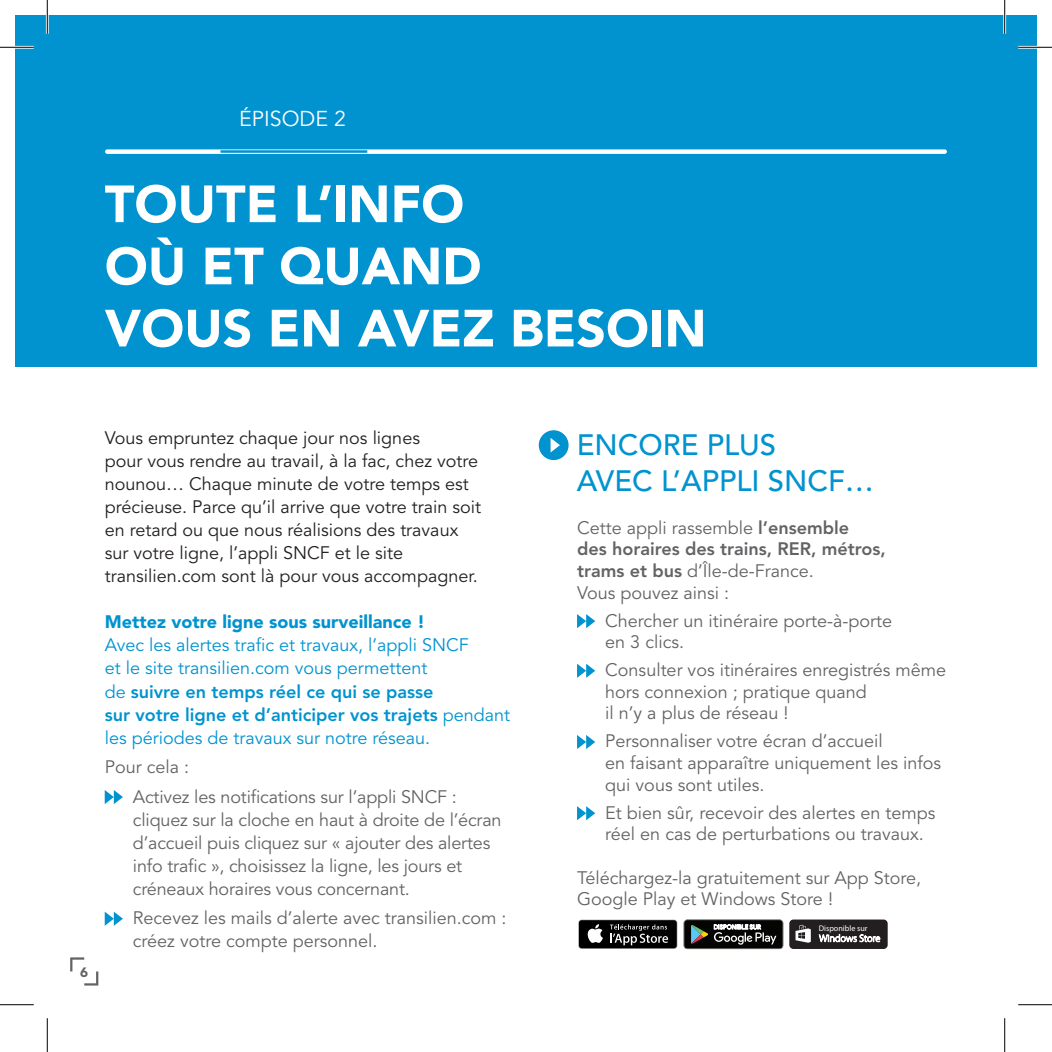
<style>
.page{position:relative;width:1052px;height:1052px;background:#fff}
.page>*{position:absolute;margin:0;border:0;box-sizing:border-box;transform-origin:0 0}
.t1{font:900 51.75px/62.1px "Avenir LT Std";color:#fff}
.t2{font:500 29.25px/35.1px "Avenir LT Std";color:#0093d0}
.t3{font:21.38px "Avenir LT Std";color:#fff}
.t4{font:18px/21.6px "Avenir LT Std";color:#636366}
.t5{font:18px/22.9px "Avenir LT Std";color:#231f20}
.t6{font:18px/22.9px "Avenir LT Std";color:#0093d0}
.t7{font:800 18px/21.6px "Avenir LT Std";color:#636366}
.t8{font:900 18px "Avenir LT Std";color:#0093d0}
.t9{font:900 13.5px "Avenir LT Std";color:#636366}
.t10{font:8.1px "Myriad Pro";color:#fff}
.s1{font-weight:800}
.s2{font-weight:400}
</style>
<div class="page">
<div style="left:15px;top:15px;width:1021px;height:351px;background:#0093d0"></div>
<svg style="left:105px;top:149px;width:841px;height:5px;background:#cfeaf5"></svg>
<svg style="left:105px;top:790px;width:18px;height:14px"></svg>
<svg style="left:105px;top:911px;width:18px;height:14px"></svg>
<div style="left:538px;top:430px;width:30px;height:30px;background:#0093d0;border-radius:50%"></div>
<svg style="left:550px;top:438px;width:10px;height:14px"></svg>
<svg style="left:577px;top:614px;width:18px;height:14px"></svg>
<svg style="left:577px;top:663px;width:18px;height:14px"></svg>
<svg style="left:577px;top:735px;width:18px;height:14px"></svg>
<svg style="left:577px;top:806px;width:18px;height:14px"></svg>
<div style="left:683px;top:918px;width:100px;height:32px;background:#5b5b5a"></div>
<svg style="left:683px;top:919px;width:100px;height:29px;background:#3b3e3b"></svg>
<div style="left:789px;top:919px;width:98px;height:29px;background:#231f20;border-radius:4px"></div>
<svg style="left:795px;top:924px;width:15px;height:18px"></svg>
<svg style="left:819px;top:934px;width:60px;height:7px"></svg>
<div style="left:578px;top:919px;width:99px;height:29px;background:#808183;border-radius:3px"></div>
<div style="left:578px;top:920px;width:98px;height:28px;background:#000001;border-radius:3px"></div>
<svg style="left:587px;top:924px;width:15px;height:18px"></svg>
<svg style="left:610px;top:924px;width:58px;height:21px"></svg>
<svg style="left:70px;top:957px;width:28px;height:28px"></svg>
<hr style="left:0;top:46px;width:34px;height:3px;background:#fff">
<hr style="left:1017px;top:46px;width:34px;height:3px;background:#fff">
<hr style="left:46px;top:0;width:3px;height:34px;background:#fff">
<hr style="left:1003px;top:0;width:2px;height:34px;background:#fff">
<hr style="left:0;top:47px;width:34px;height:1px;background:#000">
<hr style="left:1017px;top:47px;width:34px;height:1px;background:#000">
<hr style="left:0;top:1004px;width:34px;height:1px;background:#000">
<hr style="left:1017px;top:1004px;width:34px;height:1px;background:#000">
<hr style="left:47px;top:0;width:1px;height:34px;background:#000">
<hr style="left:47px;top:1017px;width:1px;height:34px;background:#000">
<hr style="left:1004px;top:0;width:1px;height:34px;background:#000">
<hr style="left:1004px;top:1017px;width:1px;height:34px;background:#000">
<p class="t3" style="left:239px;top:106px;width:108px">ÉPISODE 2</p>
<h1 class="t1" style="left:105px;top:173px;width:603px">TOUTE L’INFO<br>OÙ ET QUAND<br>VOUS EN AVEZ BESOIN</h1>
<p class="t9" style="left:80px;top:963px;width:9px">6</p>
<p class="t5" style="left:105px;top:426px;width:378px">Vous empruntez chaque jour nos lignes<br>pour vous rendre au travail, à la fac, chez votre nounou… Chaque minute de votre temps est précieuse. Parce qu’il arrive que votre train soit en retard ou que nous réalisions des travaux sur votre ligne, l’appli SNCF et le site transilien.com sont là pour vous accompagner.</p>
<p class="t8" style="left:105px;top:611px;width:322px">Mettez votre ligne sous surveillance !</p>
<p class="t6" style="left:105px;top:634px;width:407px">Avec les alertes trafic et travaux, l’appli SNCF<br>et le site transilien.com vous permettent<br>de <span class="s1">suivre en temps réel ce qui se passe<br>sur votre ligne et d’anticiper vos trajets</span> pendant les périodes de travaux sur notre réseau.</p>
<p class="t4" style="left:133px;top:752px;width:325px;line-height:29.5px;text-indent:-28px">Pour cela :<br>Activez les notifications sur l’appli SNCF :</p>
<p class="t4" style="left:133px;top:808px;width:370px;line-height:22.9px">cliquez sur la cloche en haut à droite de l’écran d’accueil puis cliquez sur « ajouter des alertes info trafic », choisissez la ligne, les jours et créneaux horaires vous concernant.</p>
<p class="t4" style="left:133px;top:906px;width:375px;line-height:22.9px">Recevez les mails d’alerte avec transilien.com : créez votre compte personnel.</p>
<h2 class="t2" style="left:576px;top:428px;width:299px">ENCORE PLUS<br>AVEC L’APPLI SNCF…</h2>
<p class="t7" style="left:577px;top:516px;width:310px"><span class="s2">Cette appli rassemble</span> l’ensemble<br>des horaires des trains, RER, métros, trams et bus <span class="s2">d’Île-de-France.<br>Vous pouvez ainsi :</span></p>
<p class="t4" style="left:605px;top:610px;width:288px">Chercher un itinéraire porte-à-porte en 3 clics.</p>
<p class="t4" style="left:605px;top:659px;width:342px">Consulter vos itinéraires enregistrés même hors connexion ; pratique quand<br>il n’y a plus de réseau !</p>
<p class="t4" style="left:605px;top:730px;width:337px">Personnaliser votre écran d’accueil<br>en faisant apparaître uniquement les infos qui vous sont utiles.</p>
<p class="t4" style="left:605px;top:802px;width:331px">Et bien sûr, recevoir des alertes en temps réel en cas de perturbations ou travaux.</p>
<p class="t4" style="left:577px;top:866px;width:345px">Téléchargez-la gratuitement sur App Store,<br>Google Play et Windows Store !</p>
<p class="t10" style="left:818px;top:923px;width:50px">Disponible sur</p>
</div>
